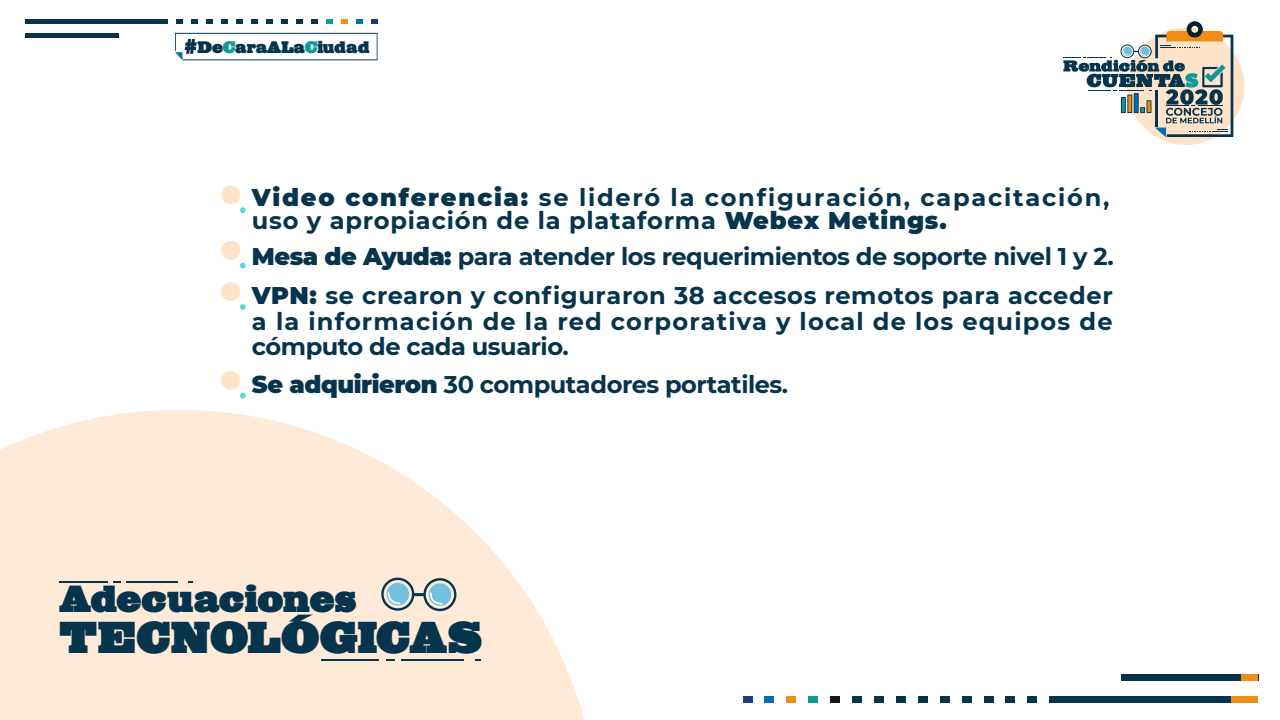
<style>
.page{position:relative;width:1280px;height:720px;background:#fff}
.page>*{position:absolute;margin:0;border:0;box-sizing:border-box;transform-origin:0 0}
.t1{font:43.88px "Big Mummy";letter-spacing:-.015em;color:#06344c;scale:.87 1}
.t2{font:37.12px "Big Mummy";letter-spacing:-.02em;color:#06344c;scale:.87 1}
.t3{font:700 24.12px/39.4px "Montserrat";letter-spacing:.025em;color:#06344c}
.t4{font:700 24.12px/22.8px "Montserrat";letter-spacing:.065em;color:#06344c}
.t5{font:700 24.12px/25.5px "Montserrat";letter-spacing:.05em;color:#06344c}
.t6{font:700 24.12px "Montserrat";letter-spacing:-.02em;color:#06344c}
.t7{font:16.5px "Big Mummy";letter-spacing:-.02em;color:#06344c;scale:.87 1}
.s1{color:#0e999c}
.s2{font-weight:900}
</style>
<div class="page">
<div style="left:1127px;top:28px;width:117px;height:117px;background:#ffe3c8;border-radius:50%"></div>
<svg style="left:1063px;top:21px;width:170px;height:116px"></svg>
<div style="left:1050px;top:696px;width:208px;height:7px;background:#06344c"></div>
<div style="left:1121px;top:674px;width:137px;height:7px;background:#06344c"></div>
<div style="left:764px;top:696px;width:10px;height:7px;background:#0071ac"></div>
<div style="left:743px;top:696px;width:9px;height:7px;background:#1c3d7c"></div>
<div style="left:786px;top:696px;width:10px;height:7px;background:#f08d14"></div>
<div style="left:808px;top:696px;width:10px;height:7px;background:#0e999c"></div>
<div style="left:830px;top:696px;width:10px;height:7px;background:#171715"></div>
<div style="left:852px;top:696px;width:10px;height:7px;background:#06344c"></div>
<div style="left:874px;top:696px;width:9px;height:7px;background:#06344c"></div>
<div style="left:896px;top:696px;width:9px;height:7px;background:#06344c"></div>
<div style="left:918px;top:696px;width:9px;height:7px;background:#06344c"></div>
<div style="left:940px;top:696px;width:9px;height:7px;background:#06344c"></div>
<div style="left:962px;top:696px;width:9px;height:7px;background:#06344c"></div>
<div style="left:984px;top:696px;width:9px;height:7px;background:#06344c"></div>
<div style="left:1006px;top:696px;width:9px;height:7px;background:#06344c"></div>
<div style="left:1028px;top:696px;width:9px;height:7px;background:#06344c"></div>
<div style="left:1232px;top:696px;width:26px;height:7px;background:#f08d14"></div>
<div style="left:1241px;top:674px;width:17px;height:7px;background:#f08d14"></div>
<svg style="left:357px;top:19px;width:6px;height:5px"></svg>
<svg style="left:371px;top:19px;width:7px;height:5px"></svg>
<svg style="left:342px;top:19px;width:6px;height:5px"></svg>
<svg style="left:327px;top:19px;width:6px;height:5px"></svg>
<svg style="left:312px;top:19px;width:6px;height:5px"></svg>
<svg style="left:297px;top:19px;width:6px;height:5px"></svg>
<svg style="left:282px;top:19px;width:6px;height:5px"></svg>
<svg style="left:266px;top:19px;width:7px;height:5px"></svg>
<svg style="left:251px;top:19px;width:7px;height:5px"></svg>
<svg style="left:236px;top:19px;width:7px;height:5px"></svg>
<svg style="left:221px;top:19px;width:7px;height:5px"></svg>
<svg style="left:206px;top:19px;width:7px;height:5px"></svg>
<svg style="left:191px;top:19px;width:7px;height:5px"></svg>
<svg style="left:176px;top:19px;width:7px;height:5px"></svg>
<div style="left:25px;top:19px;width:143px;height:5px;background:#06344c"></div>
<div style="left:25px;top:33px;width:94px;height:5px;background:#06344c"></div>
<svg style="left:175px;top:33px;width:203px;height:27px"></svg>
<svg style="left:0;top:410px;width:584px;height:310px;fill:#ffe9d7"></svg>
<svg style="left:221px;top:185px;width:25px;height:28px"></svg>
<svg style="left:221px;top:241px;width:25px;height:28px"></svg>
<svg style="left:221px;top:282px;width:25px;height:28px"></svg>
<svg style="left:221px;top:370px;width:25px;height:29px"></svg>
<hr style="left:59px;top:581px;width:48px;height:1px;background:#06344c">
<hr style="left:126px;top:581px;width:52px;height:1px;background:#06344c">
<hr style="left:321px;top:659px;width:58px;height:1px;background:#06344c">
<hr style="left:401px;top:659px;width:62px;height:1px;background:#06344c">
<svg style="left:381px;top:577px;width:76px;height:34px"></svg>
<p class="t7" style="left:197px;top:38px;width:199px">De<span class="s1">C</span>araALa<span class="s1">C</span>iudad</p>
<p class="t4" style="left:252px;top:185px;width:859px"><span class="s2">Video conferencia:</span> se lideró la configuración, capacitación, uso y apropiación de la plataforma <span class="s2">Webex Metings.</span></p>
<p class="t3" style="left:252px;top:235px;width:863px"><span class="s2">Mesa de Ayuda:</span> para atender los requerimientos de soporte nivel 1 y 2.<br><span class="s2">VPN:</span> se crearon y configuraron 38 accesos remotos para acceder</p>
<p class="t5" style="left:252px;top:307px;width:862px">a la información de la red corporativa y local de los equipos de cómputo de cada usuario.</p>
<p class="t6" style="left:252px;top:367px;width:538px"><span class="s2">Se adquirieron</span> 30 computadores portatiles.</p>
<h2 class="t2" style="left:60px;top:578px;width:343px">Adecuaciones</h2>
<h1 class="t1" style="left:60px;top:612px;width:488px">TECNOLÓGICAS</h1>
</div>
